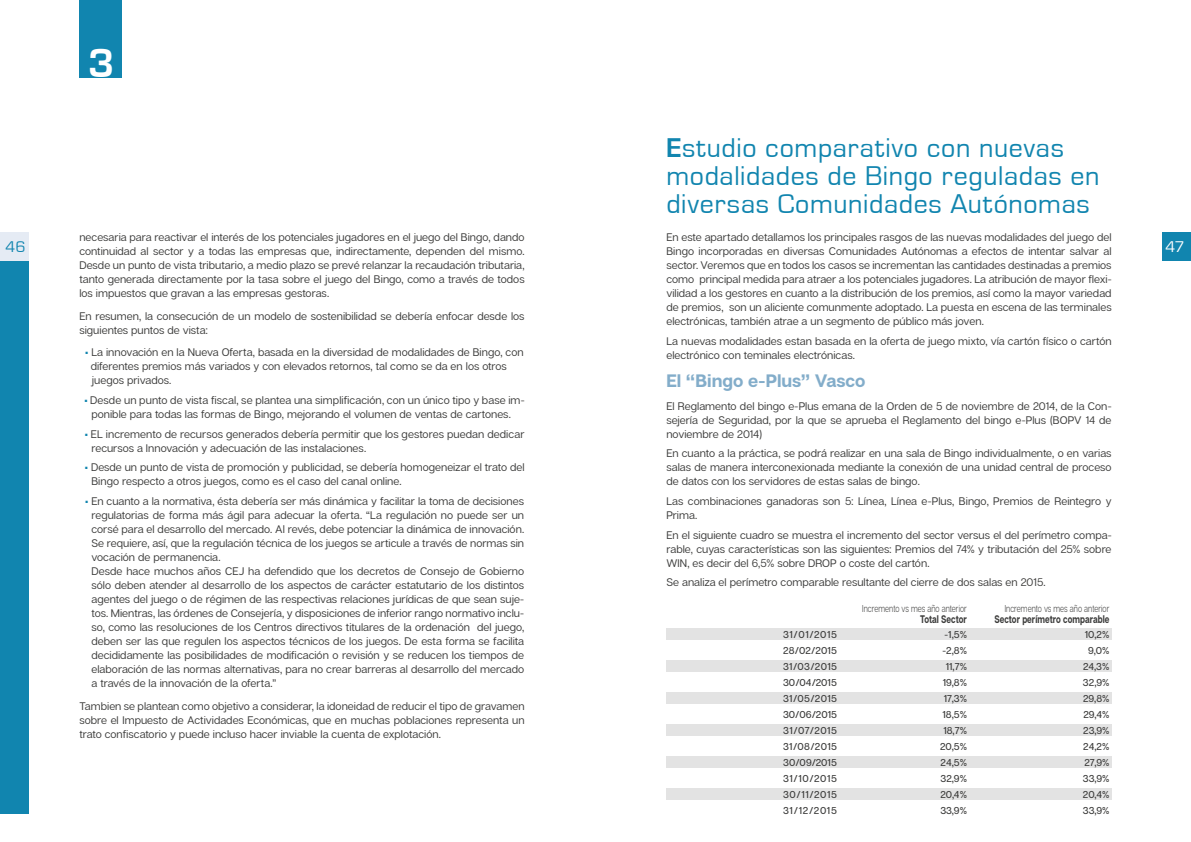
<style>
.page{position:relative;width:1191px;height:842px;background:#fff}
.page>*{position:absolute;margin:0;border:0;box-sizing:border-box;transform-origin:0 0}
.t1{font:700 42px "Eurostile";color:#fff}
.t2{font:28px/28px "Eurostile";letter-spacing:.02em;color:#1185af}
.t3{font:700 18px "Articulat C Fv 2";color:#83adca}
.t4{font:16px "Eurostile";color:#1185af}
.t5{font:16px "Eurostile";color:#fff}
.t6{font:11px/14px "Articulat C Fv 2 Text";letter-spacing:.005em;color:#3c3c3b}
.t7{font:700 11px "Articulat C Fv 2";letter-spacing:.005em;color:#3c3c3b;scale:.75 1}
.t8{font:500 10px/16px "Articulat C Fv 2";letter-spacing:.005em;color:#3c3c3b;text-align:center}
.t9{font:300 10px "Articulat C Fv 2";letter-spacing:.005em;color:#3c3c3b;scale:.75 1}
.s1{font-weight:700}
.s2{font-family:"Articulat C Fv 2";font-weight:800;color:#1185af}
</style>
<div class="page">
<div style="left:666px;top:660px;width:445px;height:12px;background:#e3e3e3"></div>
<div style="left:666px;top:628px;width:445px;height:11px;background:#e3e3e3"></div>
<div style="left:666px;top:692px;width:445px;height:12px;background:#e3e3e3"></div>
<div style="left:666px;top:724px;width:445px;height:12px;background:#e3e3e3"></div>
<div style="left:666px;top:756px;width:445px;height:12px;background:#e3e3e3"></div>
<div style="left:666px;top:788px;width:445px;height:12px;background:#e3e3e3"></div>
<div style="left:0;top:232px;width:28px;height:29px;background:#e5ebf4"></div>
<div style="left:0;top:261px;width:28px;height:553px;background:#1185af"></div>
<div style="left:79px;top:0;width:43px;height:77px;background:#1185af"></div>
<div style="left:1162px;top:232px;width:29px;height:29px;background:#1185af"></div>
<h1 class="t1" style="left:88px;top:40px;width:28px">3</h1>
<h2 class="t2" style="left:666px;top:134px;width:435px"><span class="s1">E</span>studio comparativo con nuevas modalidades de Bingo reguladas en diversas Comunidades Autónomas</h2>
<p class="t6" style="left:79px;top:231px;width:447px;text-align:justify">necesaria para reactivar el interés de los potenciales jugadores en el juego del Bingo, dando continuidad al sector y a todas las empresas que, indirectamente, dependen del mismo.<br>Desde un punto de vista tributario, a medio plazo se prevé relanzar la recaudación tributaria, tanto generada directamente por la tasa sobre el juego del Bingo, como a través de todos los impuestos que gravan a las empresas gestoras.</p>
<p class="t6" style="left:79px;top:309px;width:446px">En resumen, la consecución de un modelo de sostenibilidad se debería enfocar desde los siguientes puntos de vista:</p>
<p class="t6" style="left:91px;top:346px;width:434px;text-indent:-6px"><span class="s2">·</span> La innovación en la Nueva Oferta, basada en la diversidad de modalidades de Bingo, con diferentes premios más variados y con elevados retornos, tal como se da en los otros juegos privados.</p>
<p class="t6" style="left:91px;top:393px;width:435px;text-indent:-7px"><span class="s2">·</span> Desde un punto de vista fiscal, se plantea una simplificación, con un único tipo y base im&shy;ponible para todas las formas de Bingo, mejorando el volumen de ventas de cartones.</p>
<p class="t6" style="left:91px;top:427px;width:435px;text-indent:-6px"><span class="s2">·</span> EL incremento de recursos generados debería permitir que los gestores puedan dedicar recursos a Innovación y adecuación de las instalaciones.</p>
<p class="t6" style="left:91px;top:461px;width:434px;text-indent:-6px"><span class="s2">·</span> Desde un punto de vista de promoción y publicidad, se debería homogeneizar el trato del<br>Bingo respecto a otros juegos, como es el caso del canal online.</p>
<p class="t6" style="left:91px;top:494px;width:434px;text-indent:-6px"><span class="s2">·</span> En cuanto a la normativa, ésta debería ser más dinámica y facilitar la toma de decisiones regulatorias de forma más ágil para adecuar la oferta. “La regulación no puede ser un corsé para el desarrollo del mercado. Al revés, debe potenciar la dinámica de innovación.<br>Se requiere, así, que la regulación técnica de los juegos se articule a través de normas sin vocación de permanencia.<br>Desde hace muchos años CEJ ha defendido que los decretos de Consejo de Gobierno sólo deben atender al desarrollo de los aspectos de carácter estatutario de los distintos agentes del juego o de régimen de las respectivas relaciones jurídicas de que sean suje&shy;tos. Mientras, las órdenes de Consejería, y disposiciones de inferior rango normativo inclu&shy;so, como las resoluciones de los Centros directivos titulares de la ordenación del juego, deben ser las que regulen los aspectos técnicos de los juegos. De esta forma se facilita decididamente las posibilidades de modificación o revisión y se reducen los tiempos de elaboración de las normas alternativas, para no crear barreras al desarrollo del mercado a través de la innovación de la oferta.”</p>
<p class="t6" style="left:666px;top:231px;width:447px;text-align:justify">En este apartado detallamos los principales rasgos de las nuevas modalidades del juego del Bingo incorporadas en diversas Comunidades Autónomas a efectos de intentar salvar al sector. Veremos que en todos los casos se incrementan las cantidades destinadas a premios como principal medida para atraer a los potenciales jugadores. La atribución de mayor flexi&shy;vilidad a los gestores en cuanto a la distribución de los premios, así como la mayor variedad de premios, son un aliciente comunmente adoptado. La puesta en escena de las terminales electrónicas, también atrae a un segmento de público más joven.</p>
<p class="t6" style="left:666px;top:334px;width:447px">La nuevas modalidades estan basada en la oferta de juego mixto, vía cartón físico o cartón electrónico con teminales electrónicas.</p>
<h3 class="t3" style="left:666px;top:370px;width:201px">El “Bingo e-Plus” Vasco</h3>
<p class="t6" style="left:666px;top:399px;width:447px;text-align:justify">El Reglamento del bingo e-Plus emana de la Orden de 5 de noviembre de 2014, de la Con&shy;sejería de Seguridad, por la que se aprueba el Reglamento del bingo e-Plus (BOPV 14 de noviembre de 2014)</p>
<p class="t6" style="left:666px;top:447px;width:447px;text-align:justify">En cuanto a la práctica, se podrá realizar en una sala de Bingo individualmente, o en varias salas de manera interconexionada mediante la conexión de una unidad central de proceso de datos con los servidores de estas salas de bingo.</p>
<p class="t6" style="left:666px;top:494px;width:447px">Las combinaciones ganadoras son 5: Línea, Línea e-Plus, Bingo, Premios de Reintegro y<br>Prima.</p>
<p class="t6" style="left:666px;top:528px;width:447px;text-align:justify">En el siguiente cuadro se muestra el incremento del sector versus el del perímetro compa&shy;rable, cuyas características son las siguientes: Premios del 74% y tributación del 25% sobre WIN, es decir del 6,5% sobre DROP o coste del cartón.</p>
<p class="t6" style="left:666px;top:576px;width:381px">Se analiza el perímetro comparable resultante del cierre de dos salas en 2015.</p>
<h3 class="t4" style="left:5px;top:238px;width:22px">46</h3>
<h3 class="t5" style="left:1165px;top:238px;width:21px">47</h3>
<p class="t9" style="left:862px;top:603px;width:141px">Incremento vs mes año anterior</p>
<p class="t7" style="left:920px;top:612px;width:64px">Total Sector</p>
<p class="t8" style="left:940px;top:626px;width:28px">-1,5% -2,8%<br>11,7%<br>19,8%<br>17,3%<br>18,5%<br>18,7%<br>20,5%<br>24,5%<br>32,9%<br>20,4%<br>33,9%</p>
<p class="t8" style="left:1082px;top:626px;width:28px">10,2%<br>9,0%<br>24,3%<br>32,9%<br>29,8%<br>29,4%<br>23,9%<br>24,2%<br>27,9%<br>33,9%<br>20,4%<br>33,9%</p>
<p class="t9" style="left:1004px;top:603px;width:141px">Incremento vs mes año anterior</p>
<p class="t7" style="left:994px;top:612px;width:155px">Sector perímetro comparable</p>
<p class="t8" style="left:783px;top:626px;width:55px;text-align:justify">31/01/2015<br>28/02/2015<br>31/03/2015<br>30/04/2015<br>31/05/2015<br>30/06/2015<br>31/07/2015<br>31/08/2015<br>30/09/2015<br>31/10/2015<br>30/11/2015<br>31/12/2015</p>
<p class="t6" style="left:79px;top:699px;width:447px;text-align:justify">Tambien se plantean como objetivo a considerar, la idoneidad de reducir el tipo de gravamen sobre el Impuesto de Actividades Económicas, que en muchas poblaciones representa un trato confiscatorio y puede incluso hacer inviable la cuenta de explotación.</p>
</div>
